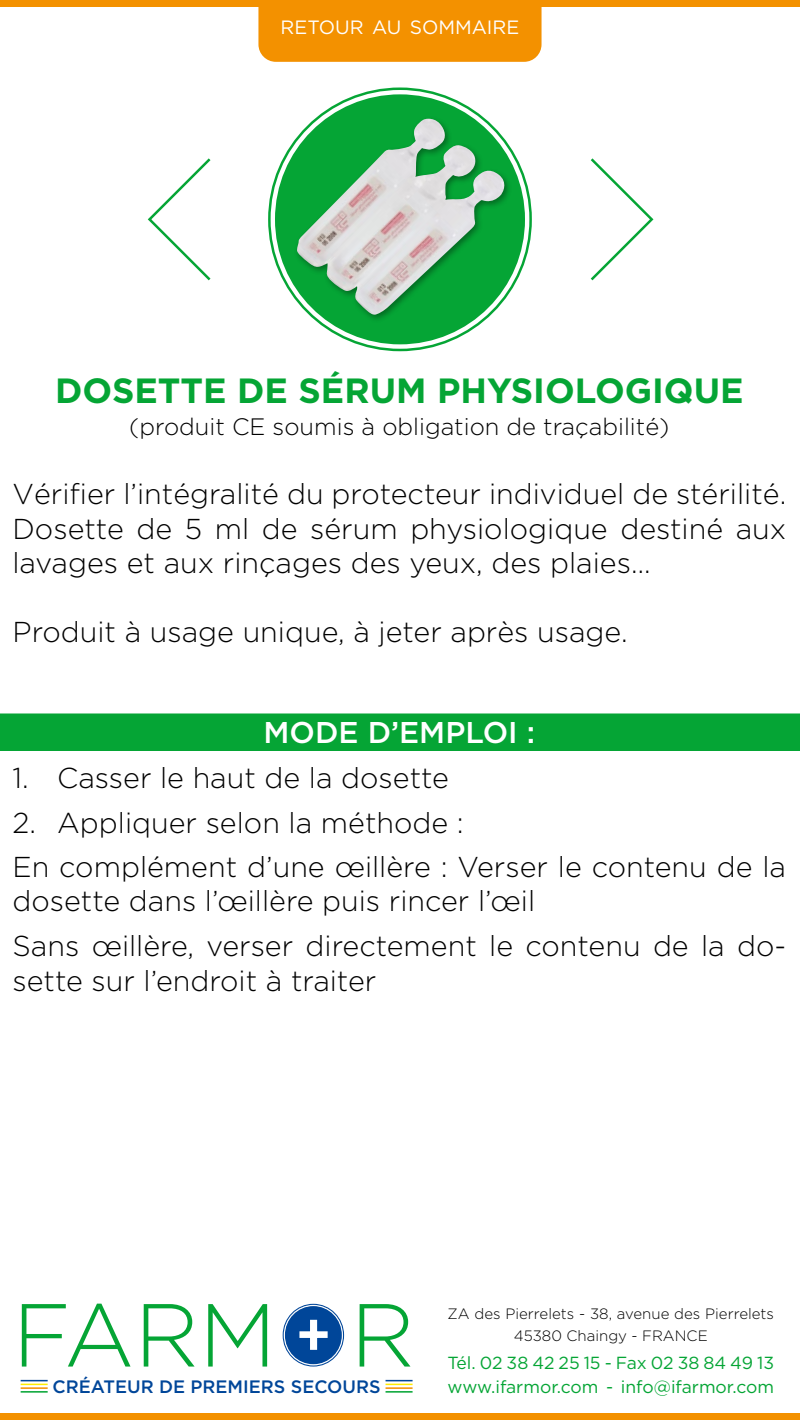
<style>
.page{position:relative;width:800px;height:1420px;background:#fff}
.page>*{position:absolute;margin:0;border:0;box-sizing:border-box;transform-origin:0 0}
.t1{font:300 89.25px "Gotham";color:#05a535}
.t2{font:700 35px "Gotham";color:#05a535}
.t3{font:500 30px "Gotham";color:#fff}
.t4{font:300 28.75px/34.5px "Gotham";color:#000}
.t5{font:300 23.75px "Gotham";color:#000}
.t6{font:19.25px "Gotham";color:#fff}
.t7{font:500 18px "Gotham";color:#004699}
.t8{font:17.5px "Gotham";color:#05a535}
.t9{font:300 15px/21.2px "Gotham";color:#000;text-align:center}
</style>
<div class="page">
<div style="left:258px;top:6px;width:284px;height:56px;background:#f39100"></div>
<div style="left:0;top:1414px;width:800px;height:6px;background:#f39100"></div>
<div style="left:0;top:0;width:800px;height:6px;background:#f39100"></div>
<div style="left:275px;top:94px;width:250px;height:250px;background:#05a535;border-radius:50%"></div>
<svg style="left:147px;top:158px;width:64px;height:123px"></svg>
<svg style="left:590px;top:158px;width:64px;height:123px"></svg>
<div style="left:284px;top:1306px;width:58px;height:59px;background:#004699;border-radius:50%"></div>
<div style="left:284px;top:1305px;width:59px;height:60px;border:1px solid #fff;border-radius:50%"></div>
<svg style="left:299px;top:1319px;width:29px;height:31px"></svg>
<div style="left:283px;top:1304px;width:61px;height:63px;border:1px solid #004699;border-radius:50%"></div>
<hr style="left:21px;top:1387px;width:27px;height:2px;background:#f39100">
<hr style="left:386px;top:1387px;width:27px;height:2px;background:#f39100">
<svg style="left:21px;top:1380px;width:27px;height:5px"></svg>
<svg style="left:386px;top:1380px;width:27px;height:5px"></svg>
<hr style="left:21px;top:1391px;width:27px;height:2px;background:#05a535">
<hr style="left:386px;top:1391px;width:27px;height:2px;background:#05a535">
<div style="left:0;top:713px;width:800px;height:38px;background:#05a535"></div>
<div style="left:293px;top:116px;width:219px;height:207px;background:#000;opacity:.35"></div>
<img style="left:297px;top:119px;width:211px;height:196px">
<p class="t6" style="left:281px;top:15px;width:240px">RETOUR AU SOMMAIRE</p>
<p class="t2" style="left:55px;top:367px;width:690px">DOSETTE DE SÉRUM PHYSIOLOGIQUE</p>
<p class="t5" style="left:129px;top:414px;width:542px">(produit CE soumis à obligation de traçabilité)</p>
<p class="t4" style="left:12px;top:477px;width:775px;text-align:justify">Vérifier l’intégralité du protecteur individuel de stérilité.<br>Dosette de 5 ml de sérum physiologique destiné aux lavages et aux rinçages des yeux, des plaies…</p>
<p class="t4" style="left:12px;top:615px;width:617px">Produit à usage unique, à jeter après usage.</p>
<p class="t3" style="left:264px;top:716px;width:273px">MODE D’EMPLOI :</p>
<p class="t4" style="left:12px;top:760px;width:438px">1. Casser le haut de la dosette</p>
<p class="t4" style="left:12px;top:800px;width:775px;line-height:44.5px">2. Appliquer selon la méthode :<br>En complément d’une œillère : Verser le contenu de la</p>
<p class="t4" style="left:12px;top:879px;width:775px;line-height:44.5px">dosette dans l’œillère puis rincer l’œil<br>Sans œillère, verser directement le contenu de la do-</p>
<p class="t4" style="left:12px;top:963px;width:365px">sette sur l’endroit à traiter</p>
<h1 class="t1" style="left:13px;top:1286px;width:265px">FARM</h1>
<p class="t7" style="left:53px;top:1376px;width:330px">CRÉATEUR DE PREMIERS SECOURS</p>
<h1 class="t1" style="left:350px;top:1286px;width:66px">R</h1>
<p class="t9" style="left:448px;top:1303px;width:328px">ZA des Pierrelets - 38, avenue des Pierrelets<br>45380 Chaingy - FRANCE</p>
<p class="t8" style="left:448px;top:1352px;width:328px">Tél. 02 38 42 25 15 - Fax 02 38 84 49 13</p>
<p class="t8" style="left:448px;top:1376px;width:328px">www.ifarmor.com - info@ifarmor.com</p>
</div>
